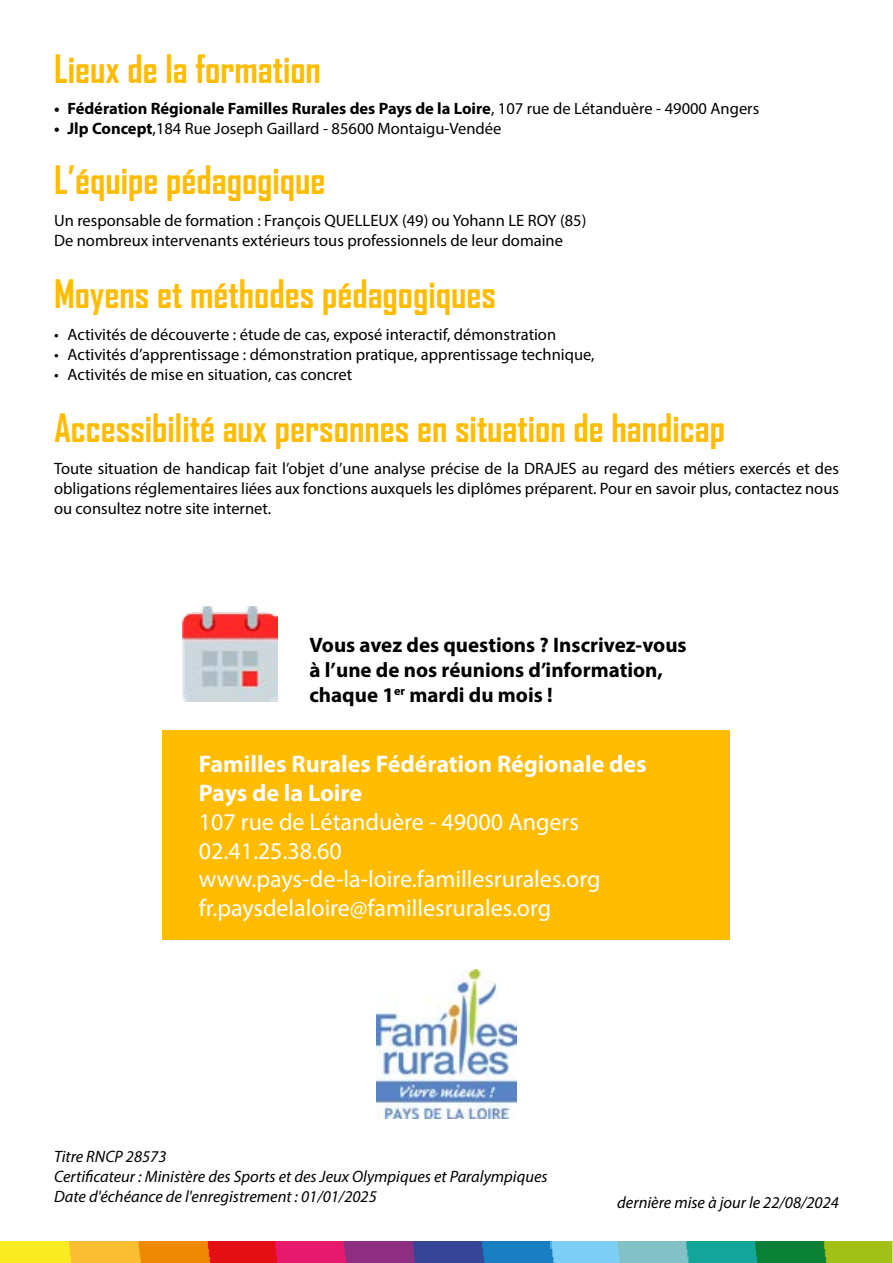
<style>
.page{position:relative;width:893px;height:1263px;background:#fff}
.page>*{position:absolute;margin:0;border:0;box-sizing:border-box;transform-origin:0 0}
.t1{font:700 37.5px "Agency FB";color:#ffbc00}
.t2{font:24px/28.8px "Myriad Pro";color:#fff}
.t3{font:700 24px/28.8px "Myriad Pro";color:#fff}
.t4{font:700 21px/25.2px "Myriad Pro";color:#000}
.t5{font:16.5px/19.8px "Myriad Pro";color:#000}
.t6{font:italic 16.5px/19.8px "Myriad Pro";color:#000}
.t7{font:700 16.5px "Myriad Pro";color:#000}
.s1{font-weight:400}
.s2{font-weight:700}
</style>
<div class="page">
<img style="left:0;top:1242px;width:892px;height:21px">
<div style="left:163px;top:730px;width:567px;height:210px;background:#ffbc00"></div>
<img style="left:182px;top:606px;width:96px;height:96px">
<img style="left:377px;top:969px;width:139px;height:149px">
<h1 class="t1" style="left:54px;top:45px;width:268px">Lieux de la formation</h1>
<p class="t7" style="left:54px;top:98px;width:707px">• Fédération Régionale Familles Rurales des Pays de la Loire<span class="s1">, 107 rue de Létanduère - 49000 Angers</span></p>
<p class="t5" style="left:54px;top:118px;width:449px"><span class="s2">• Jlp Concept</span>,184 Rue Joseph Gaillard - 85600 Montaigu-Vendée</p>
<h1 class="t1" style="left:54px;top:157px;width:273px">L’équipe pédagogique</h1>
<p class="t5" style="left:54px;top:210px;width:534px">Un responsable de formation : François QUELLEUX (49) ou Yohann LE ROY (85)<br>De nombreux intervenants extérieurs tous professionnels de leur domaine</p>
<h1 class="t1" style="left:54px;top:271px;width:443px">Moyens et méthodes pédagogiques</h1>
<p class="t5" style="left:54px;top:324px;width:504px">• Activités de découverte : étude de cas, exposé interactif, démonstration</p>
<p class="t5" style="left:54px;top:344px;width:542px">• Activités d’apprentissage : démonstration pratique, apprentissage technique,</p>
<p class="t5" style="left:54px;top:364px;width:300px">• Activités de mise en situation, cas concret</p>
<h1 class="t1" style="left:54px;top:405px;width:672px">Accessibilité aux personnes en situation de handicap</h1>
<p class="t5" style="left:54px;top:458px;width:787px;text-align:justify">Toute situation de handicap fait l’objet d’une analyse précise de la DRAJES au regard des métiers exercés et des obligations réglementaires liées aux fonctions auxquels les diplômes préparent. Pour en savoir plus, contactez nous ou consultez notre site internet.</p>
<p class="t4" style="left:309px;top:631px;width:379px">Vous avez des questions ? Inscrivez-vous à l’une de nos réunions d’information, chaque 1<sup>er</sup> mardi du mois !</p>
<h2 class="t3" style="left:199px;top:749px;width:449px">Familles Rurales Fédération Régionale des<br>Pays de la Loire</h2>
<h2 class="t2" style="left:199px;top:807px;width:403px">107 rue de Létanduère - 49000 Angers 02.41.25.38.60 www.pays-de-la-loire.famillesrurales.org fr.paysdelaloire@famillesrurales.org</h2>
<p class="t6" style="left:54px;top:1147px;width:495px">Titre RNCP 28573<br>Certificateur : Ministère des Sports et des Jeux Olympiques et Paralympiques<br>Date d'échéance de l'enregistrement : 01/01/2025</p>
<p class="t6" style="left:617px;top:1192px;width:223px">dernière mise à jour le 22/08/2024</p>
</div>
